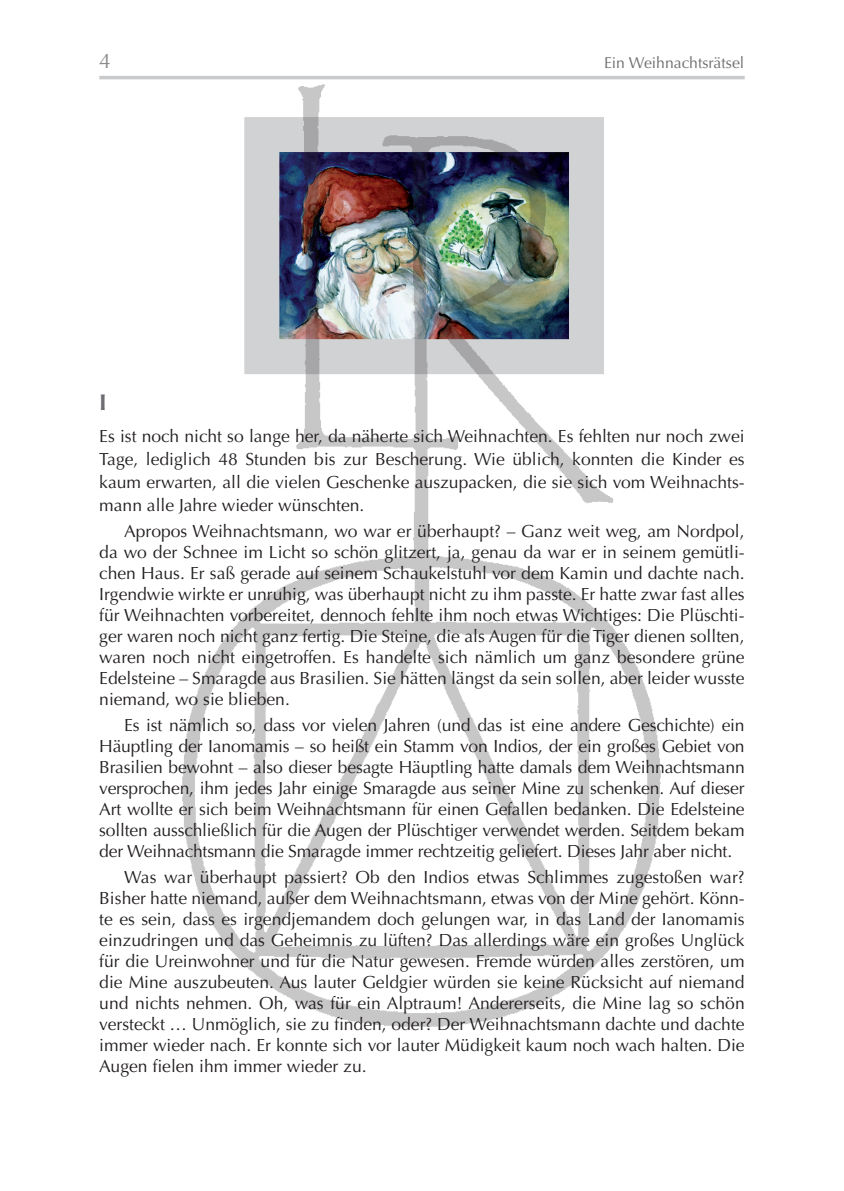
<style>
.page{position:relative;width:844px;height:1191px;background:#fff}
.page>*{position:absolute;margin:0;border:0;box-sizing:border-box;transform-origin:0 0}
.Ü1_Optima{font:700 22.75px "Optima CE";color:#6c6d70}
.t1{font:21px "Optima";color:#6c6d70}
.Standard_mE{font:17.5px/21px "Optima";color:#231f20;text-align:justify}
.Ü1_Optima-2{font:15.75px "Optima CE";color:#6c6d70}
</style>
<div class="page">
<hr style="left:99px;top:76px;width:645px;height:3px;background:#c9cacc">
<img style="left:126px;top:79px;width:550px;height:948px">
<p class="t1" style="left:99px;top:48px;width:13px">4</p>
<p class="Ü1_Optima-2" style="left:604px;top:53px;width:142px">Ein Weihnachtsrätsel</p>
<p class="Ü1_Optima" style="left:99px;top:387px;width:9px">I</p>
<p class="Standard_mE" style="left:99px;top:425px;width:646px;line-height:22.8px">Es ist noch nicht so lange her, da näherte sich Weihnachten. Es fehlten nur noch zwei Tage, lediglich 48 Stunden bis zur Bescherung. Wie üblich, konnten die Kinder es kaum erwarten, all die vielen Geschenke auszupacken, die sie sich vom Weihnachts&shy;mann alle Jahre wieder wünschten.</p>
<p class="Standard_mE" style="left:99px;top:520px;width:646px;text-indent:25px">Apropos Weihnachtsmann, wo war er überhaupt? – Ganz weit weg, am Nordpol, da wo der Schnee im Licht so schön glitzert, ja, genau da war er in seinem gemütli&shy;chen Haus. Er saß gerade auf seinem Schaukelstuhl vor dem Kamin und dachte nach.<br>Irgendwie wirkte er unruhig, was überhaupt nicht zu ihm passte. Er hatte zwar fast alles für Weihnachten vorbereitet, dennoch fehlte ihm noch etwas Wichtiges: Die Plüschti&shy;ger waren noch nicht ganz fertig. Die Steine, die als Augen für die Tiger dienen sollten, waren noch nicht eingetroffen. Es handelte sich nämlich um ganz besondere grüne Edelsteine – Smaragde aus Brasilien. Sie hätten längst da sein sollen, aber leider wusste niemand, wo sie blieben.</p>
<p class="Standard_mE" style="left:99px;top:714px;width:646px;text-indent:25px">Es ist nämlich so, dass vor vielen Jahren (und das ist eine andere Geschichte) ein Häuptling der Ianomamis – so heißt ein Stamm von Indios, der ein großes Gebiet von Brasilien bewohnt – also dieser besagte Häuptling hatte damals dem Weihnachtsmann versprochen, ihm jedes Jahr einige Smaragde aus seiner Mine zu schenken. Auf dieser Art wollte er sich beim Weihnachtsmann für einen Gefallen bedanken. Die Edelsteine sollten ausschließlich für die Augen der Plüschtiger verwendet werden. Seitdem bekam der Weihnachtsmann die Smaragde immer rechtzeitig geliefert. Dieses Jahr aber nicht.</p>
<p class="Standard_mE" style="left:99px;top:866px;width:646px;text-indent:25px">Was war überhaupt passiert? Ob den Indios etwas Schlimmes zugestoßen war?<br>Bisher hatte niemand, außer dem Weihnachtsmann, etwas von der Mine gehört. Könn&shy;te es sein, dass es irgendjemandem doch gelungen war, in das Land der Ianomamis einzudringen und das Geheimnis zu lüften? Das allerdings wäre ein großes Unglück für die Ureinwohner und für die Natur gewesen. Fremde würden alles zerstören, um die Mine auszubeuten. Aus lauter Geldgier würden sie keine Rücksicht auf niemand und nichts nehmen. Oh, was für ein Alptraum! Andererseits, die Mine lag so schön versteckt … Unmöglich, sie zu finden, oder? Der Weihnachtsmann dachte und dachte immer wieder nach. Er konnte sich vor lauter Müdigkeit kaum noch wach halten. Die Augen fielen ihm immer wieder zu.</p>
</div>
